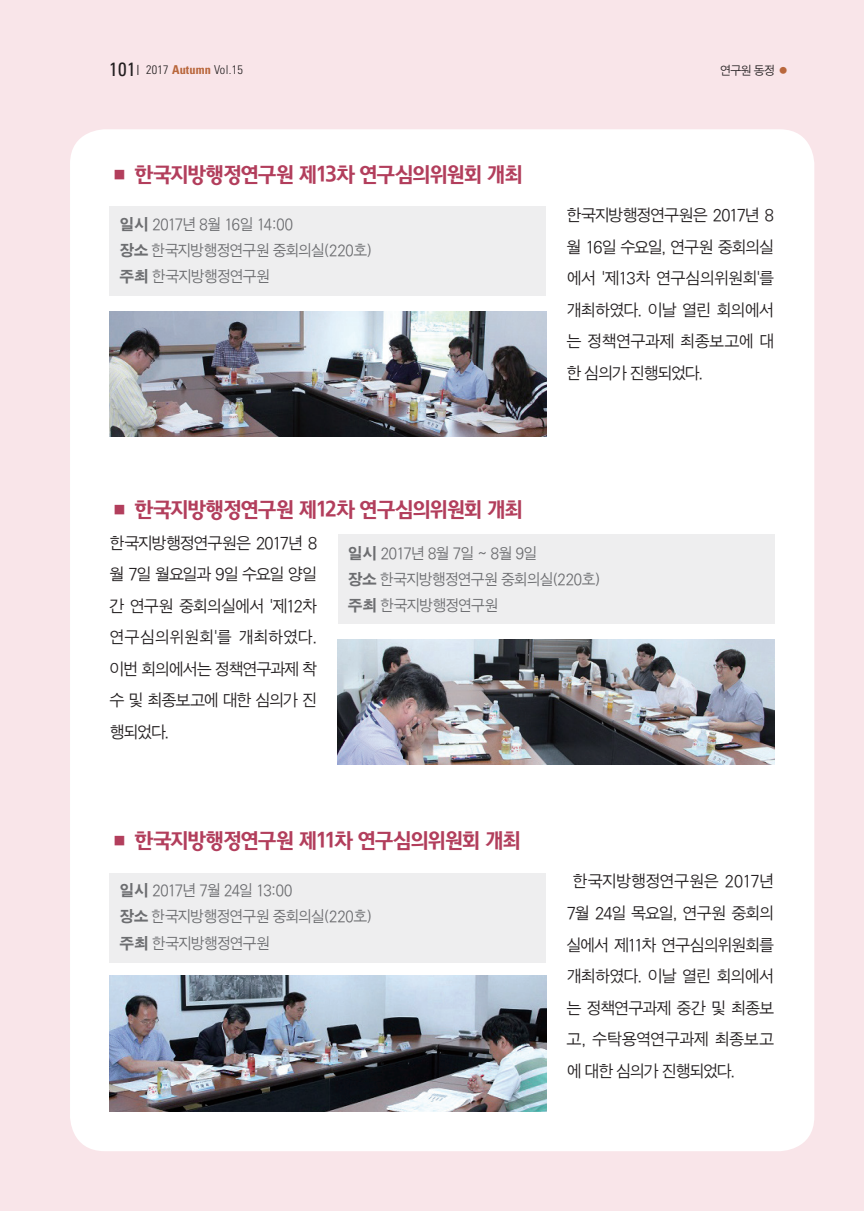
<style>
.page{position:relative;width:864px;height:1211px;background:#fff}
.page>*{position:absolute;margin:0;border:0;box-sizing:border-box;transform-origin:0 0}
.본문{font:21px "Rix J Go B";letter-spacing:-.08em;color:#b23e5c}
.연구원_동정_본문{font:16.62px/31.5px "SM3 J Gothic 02";letter-spacing:-.11em;color:#231f20;text-align:justify;scale:.95 1}
.본문-2{font:15.75px "SM3 J Gothic 02";letter-spacing:-.1em;color:#6c6d70;scale:.92 1}
.본문-3{font:15.75px "SM3 J Gothic 02";letter-spacing:-.125em;color:#6c6d70;scale:.92 1}
.t1{font:300 condensed 12.25px "Univers LT Std";letter-spacing:.025em;color:#231f20}
.t2{font:12.25px "SM3 J Gothic 02";color:#231f20;scale:.95 1}
.s1{font-weight:400;font-size:19.25px}
.s2{font-size:14px}
.s3{font-weight:700;color:#b9673c}
.s4{font-family:"SM3 K Gothic";color:#b9673c}
.s5{font-family:"SM3 SS Myung Jo 02"}
.s6{font-family:"SM3 K Gothic"}
</style>
<div class="page">
<div style="left:0;top:0;width:863px;height:1210px;background:#f9e5e9"></div>
<div style="left:70px;top:129px;width:744px;height:1022px;background:#fff;border-radius:35px"></div>
<hr style="left:0;top:0;width:1px;height:1210px;background:#d95172">
<div style="left:109px;top:207px;width:437px;height:89px;background:#eeeeef"></div>
<img style="left:109px;top:311px;width:437px;height:126px">
<div style="left:109px;top:872px;width:437px;height:90px;background:#eeeeef"></div>
<img style="left:109px;top:975px;width:437px;height:136px">
<div style="left:337px;top:534px;width:437px;height:89px;background:#eeeeef"></div>
<img style="left:337px;top:639px;width:437px;height:125px">
<p class="t1" style="left:109px;top:63px;width:135px"><span class="s1">101</span><span class="s2">I</span> 2017 <span class="s3">Autumn</span> Vol.15</p>
<p class="t2" style="left:719px;top:64px;width:75px">연구원 동정 <span class="s4">●</span></p>
<p class="본문" style="left:109px;top:161px;width:415px"><span class="s5">■</span> 한국지방행정연구원 제13차 연구심의위원회 개최</p>
<p class="본문-2" style="left:119px;top:216px;width:191px"><span class="s6">일시</span> 2017년 8월 16일 14:00</p>
<p class="본문-2" style="left:119px;top:242px;width:277px"><span class="s6">장소</span> 한국지방행정연구원 중회의실(220호)</p>
<p class="본문-2" style="left:119px;top:269px;width:166px"><span class="s6">주최</span> 한국지방행정연구원</p>
<p class="연구원_동정_본문" style="left:566px;top:200px;width:221px">한국지방행정연구원은 2017년 8 월 16일 수요일, 연구원 중회의실 에서 '제13차 연구심의위원회'를 개최하였다. 이날 열린 회의에서 는 정책연구과제 최종보고에 대 한 심의가 진행되었다.</p>
<p class="본문" style="left:109px;top:497px;width:415px"><span class="s5">■</span> 한국지방행정연구원 제12차 연구심의위원회 개최</p>
<p class="연구원_동정_본문" style="left:109px;top:527px;width:221px">한국지방행정연구원은 2017년 8 월 7일 월요일과 9일 수요일 양일 간 연구원 중회의실에서 '제12차 연구심의위원회'를 개최하였다. 이번 회의에서는 정책연구과제 착 수 및 최종보고에 대한 심의가 진 행되었다.</p>
<p class="본문-2" style="left:347px;top:544px;width:208px"><span class="s6">일시</span> 2017년 8월 7일 ~ 8월 9일</p>
<p class="본문-2" style="left:347px;top:571px;width:277px"><span class="s6">장소</span> 한국지방행정연구원 중회의실(220호)</p>
<p class="본문-2" style="left:347px;top:597px;width:166px"><span class="s6">주최</span> 한국지방행정연구원</p>
<p class="본문" style="left:109px;top:827px;width:413px"><span class="s5">■</span> 한국지방행정연구원 제11차 연구심의위원회 개최</p>
<p class="본문-3" style="left:119px;top:882px;width:190px"><span class="s6">일시</span> 2017년 7월 24일 13:00</p>
<p class="본문-2" style="left:119px;top:908px;width:277px"><span class="s6">장소</span> 한국지방행정연구원 중회의실(220호)</p>
<p class="본문-2" style="left:119px;top:935px;width:166px"><span class="s6">주최</span> 한국지방행정연구원</p>
<p class="연구원_동정_본문" style="left:566px;top:866px;width:221px;text-indent:6px">한국지방행정연구원은 2017년 7월 24일 목요일, 연구원 중회의 실에서 제11차 연구심의위원회를 개최하였다. 이날 열린 회의에서 는 정책연구과제 중간 및 최종보 고, 수탁용역연구과제 최종보고 에 대한 심의가 진행되었다.</p>
</div>
